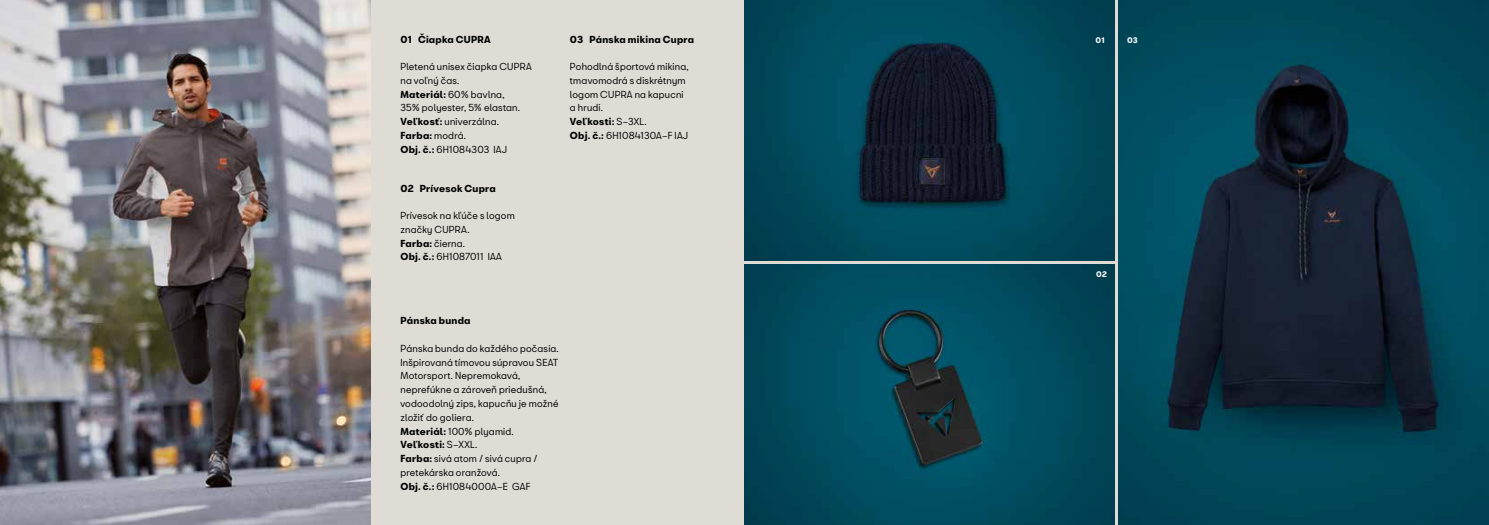
<style>
.page{position:relative;width:1489px;height:525px;background:#fff}
.page>*{position:absolute;margin:0;border:0;box-sizing:border-box;transform-origin:0 0}
.t1{font:9.38px/13.8px "Seat Bcn";letter-spacing:.025em;color:#000}
.t2{font:700 9.38px "Seat Bcn";letter-spacing:.025em;color:#000}
.t3{font:700 7.5px "Seat Bcn";color:#fff}
.s1{font-weight:700}
</style>
<div class="page">
<div style="left:0;top:0;width:1488px;height:524px;background:#dfdbd5"></div>
<img style="left:1118px;top:0;width:370px;height:524px">
<img style="left:0;top:0;width:370px;height:524px">
<img style="left:744px;top:0;width:370px;height:260px">
<img style="left:744px;top:264px;width:370px;height:260px">
<p class="t2" style="left:400px;top:31px;width:92px">01 Čiapka CUPRA</p>
<p class="t1" style="left:400px;top:58px;width:133px">Pletená unisex čiapka CUPRA na voľný čas.<br><span class="s1">Materiál:</span> 60% bavlna,<br>35% polyester, 5% elastan.<br><span class="s1">Veľkosť:</span> univerzálna.<br><span class="s1">Farba:</span> modrá.<br><span class="s1">Obj. č.:</span> 6H1084303 IAJ</p>
<p class="t2" style="left:400px;top:179px;width:97px">02 Prívesok Cupra</p>
<p class="t1" style="left:400px;top:207px;width:116px">Prívesok na kľúče s logom značky CUPRA.<br><span class="s1">Farba:</span> čierna.<br><span class="s1">Obj. č.:</span> 6H1087011 IAA</p>
<p class="t2" style="left:570px;top:31px;width:126px">03 Pánska mikina Cupra</p>
<p class="t1" style="left:570px;top:58px;width:120px">Pohodlná športová mikina, tmavomodrá s diskrétnym logom CUPRA na kapucni a hrudi.<br><span class="s1">Veľkosti:</span> S–3XL.<br><span class="s1">Obj. č.:</span> 6H1084130A–F IAJ</p>
<p class="t2" style="left:400px;top:312px;width:72px">Pánska bunda</p>
<p class="t1" style="left:400px;top:340px;width:160px">Pánska bunda do každého počasia.<br>Inšpirovaná tímovou súpravou SEAT<br>Motorsport. Nepremokavá, neprefúkne a zároveň priedušná, vodoodolný zips, kapucňu je možné zložiť do goliera.<br><span class="s1">Materiál:</span> 100% plyamid.<br><span class="s1">Veľkosti:</span> S–XXL.<br><span class="s1">Farba:</span> sivá atom / sivá cupra / pretekárska oranžová.<br><span class="s1">Obj. č.:</span> 6H1084000A–E GAF</p>
<p class="t3" style="left:1095px;top:33px;width:11px">01</p>
<p class="t3" style="left:1127px;top:33px;width:12px">03</p>
<p class="t3" style="left:1096px;top:268px;width:12px">02</p>
</div>
